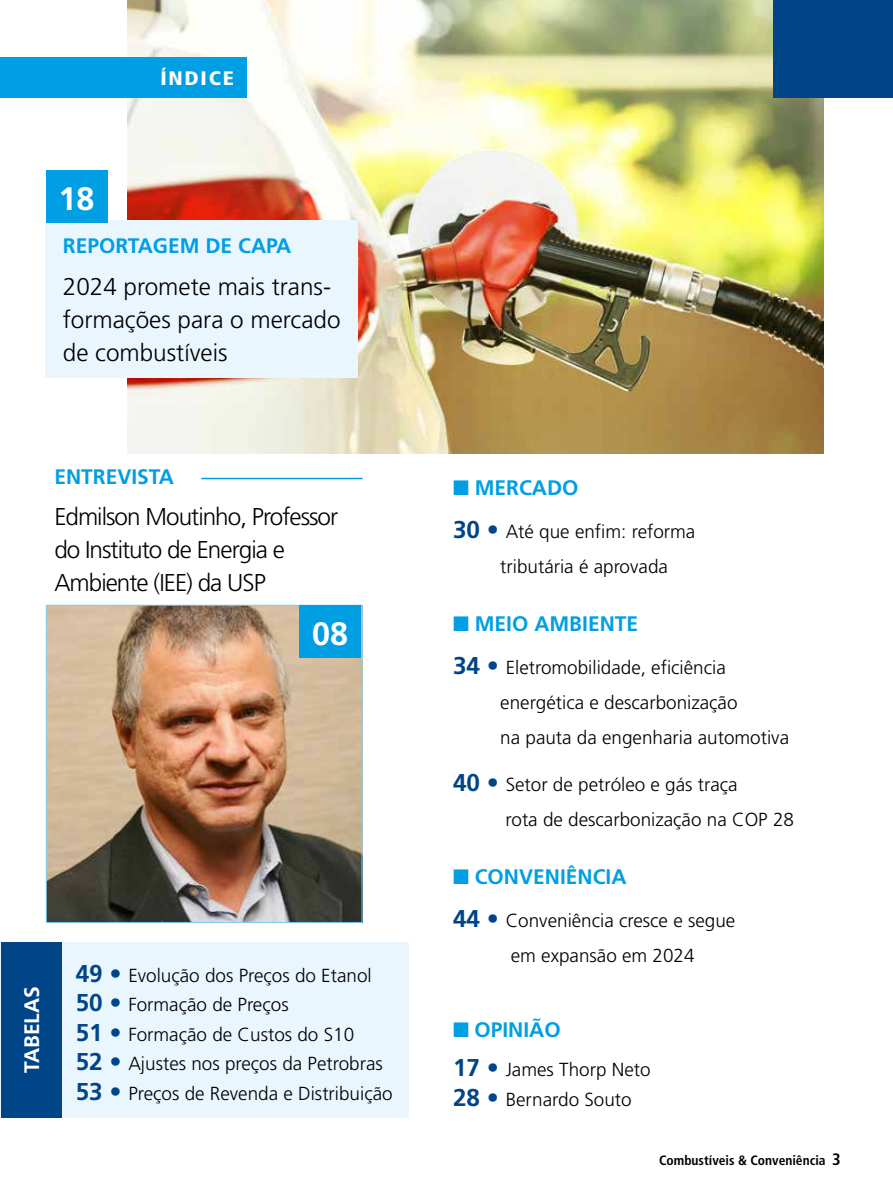
<style>
.page{position:relative;width:893px;height:1191px;background:#fff}
.page>*{position:absolute;margin:0;border:0;box-sizing:border-box;transform-origin:0 0}
.t1{font:700 32.4px "Frutiger";color:#fff}
.t2{font:300 24.3px/33px "Frutiger";letter-spacing:-.04em;color:#000}
.t3{font:300 24.3px/33px "Frutiger";color:#000}
.t4{font:700 21px "Frutiger";color:#009fe3}
.t5{font:700 21px "Frutiger";color:#fff}
.t6{font:900 condensed 19.5px "Frutiger";letter-spacing:.08em;color:#fff;scale:1.1 1}
.t7{font:300 18.9px/34.7px "Frutiger";color:#000}
.t8{font:700 condensed 13.5px "Frutiger";color:#000}
.s1{font-weight:700;font-size:24.3px;color:#004587}
.s2{font-size:16.5px}
</style>
<div class="page">
<img style="left:127px;top:0;width:696px;height:453px">
<div style="left:46px;top:220px;width:312px;height:158px;background:#eaf6fe"></div>
<div style="left:0;top:57px;width:247px;height:41px;background:#009fe3"></div>
<div style="left:774px;top:0;width:119px;height:98px;background:#004587"></div>
<div style="left:0;top:942px;width:408px;height:175px;background:#eaf6fe"></div>
<div style="left:46px;top:170px;width:61px;height:53px;background:#009fe3"></div>
<img style="left:48px;top:607px;width:312px;height:314px">
<div style="left:46px;top:605px;width:316px;height:318px;border:1px solid #80cff5"></div>
<div style="left:299px;top:605px;width:62px;height:52px;background:#009fe3"></div>
<div style="left:1px;top:942px;width:61px;height:175px;background:#004587"></div>
<hr style="left:201px;top:478px;width:161px;height:1px;background:#009fe3">
<h1 class="t1" style="left:59px;top:180px;width:38px">18</h1>
<p class="t6" style="left:161px;top:67px;width:68px">ÍNDICE</p>
<p class="t4" style="left:63px;top:234px;width:230px">REPORTAGEM DE CAPA</p>
<p class="t3" style="left:63px;top:270px;width:279px">2024 promete mais trans&shy;formações para o mercado de combustíveis</p>
<p class="t4" style="left:54px;top:464px;width:121px">ENTREVISTA</p>
<p class="t2" style="left:54px;top:501px;width:285px">Edmilson Moutinho, Professor do Instituto de Energia e<br>Ambiente (IEE) da USP</p>
<h1 class="t1" style="left:312px;top:614px;width:38px">08</h1>
<p class="t5" style="left:20px;top:1073px;width:89px;rotate:-90deg">TABELAS</p>
<p class="t7" style="left:76px;top:961px;width:318px;line-height:29.4px"><span class="s1">49 •</span> Evolução dos Preços do Etanol<br><span class="s1">50 •</span> Formação de Preços<br><span class="s1">51 •</span> Formação de Custos do S10<br><span class="s1">52 •</span> Ajustes nos preços da Petrobras<br><span class="s1">53 •</span> Preços de Revenda e Distribuição</p>
<p class="t4" style="left:453px;top:475px;width:127px">■ MERCADO</p>
<p class="t7" style="left:500px;top:514px;width:197px;text-indent:-47px"><span class="s1">30 •</span> Até que enfim: reforma tributária é aprovada</p>
<p class="t4" style="left:453px;top:611px;width:187px">■ MEIO AMBIENTE</p>
<p class="t7" style="left:500px;top:650px;width:290px;text-indent:-47px"><span class="s1">34 •</span> Eletromobilidade, eficiência energética e descarbonização<br>na pauta da engenharia automotiva</p>
<p class="t7" style="left:505px;top:767px;width:290px;text-indent:-53px"><span class="s1">40 •</span> Setor de petróleo e gás traça<br>rota de descarbonização na COP 28</p>
<p class="t4" style="left:453px;top:864px;width:175px">■ CONVENIÊNCIA</p>
<p class="t7" style="left:511px;top:903px;width:226px;text-indent:-58px"><span class="s1">44 •</span> Conveniência cresce e segue em expansão em 2024</p>
<p class="t4" style="left:453px;top:1017px;width:109px">■ OPINIÃO</p>
<p class="t7" style="left:453px;top:1054px;width:199px;line-height:30px"><span class="s1">17 •</span> James Thorp Neto<br><span class="s1">28 •</span> Bernardo Souto</p>
<p class="t8" style="left:659px;top:1152px;width:183px">Combustíveis &amp; Conveniência <span class="s2">3</span></p>
</div>
